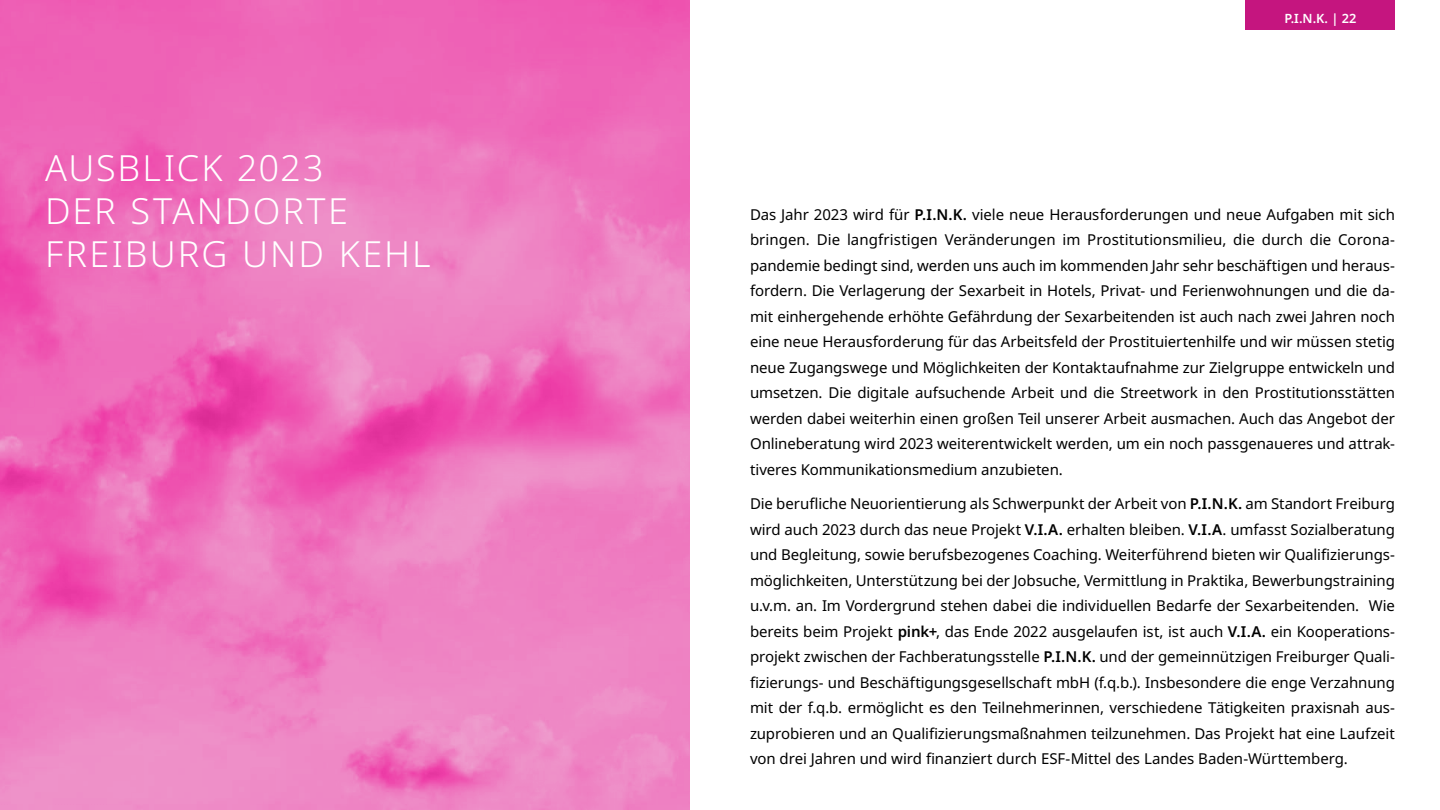
<style>
.page{position:relative;width:1440px;height:810px;background:#fff}
.page>*{position:absolute;margin:0;border:0;box-sizing:border-box;transform-origin:0 0}
.t1{font:300 36px "Noto Sans";letter-spacing:.055em;color:#fff}
.Fließtext{font:15px/25.5px "Noto Sans";letter-spacing:-.005em;color:#000;text-align:justify}
.t2{font:600 12.75px "Noto Sans";color:#fff}
.s1{font-weight:600}
</style>
<div class="page">
<div style="left:1245px;top:0;width:150px;height:29px;background:#c5157f"></div>
<img style="left:0;top:0;width:690px;height:810px">
<p class="t1" style="left:45px;top:143px;width:280px">AUSBLICK 2023</p>
<p class="t1" style="left:45px;top:186px;width:305px">DER STANDORTE</p>
<p class="t1" style="left:45px;top:229px;width:387px">FREIBURG UND KEHL</p>
<p class="t2" style="left:1285px;top:9px;width:73px">P.I.N.K. | 22</p>
<p class="Fließtext" style="left:750px;top:202px;width:647px">Das Jahr 2023 wird für <span class="s1">P.I.N.K.</span> viele neue Herausforderungen und neue Aufgaben mit sich bringen. Die langfristigen Veränderungen im Prostitutionsmilieu, die durch die Corona&shy;pandemie bedingt sind, werden uns auch im kommenden Jahr sehr beschäftigen und heraus&shy;fordern. Die Verlagerung der Sexarbeit in Hotels, Privat- und Ferienwohnungen und die da&shy;mit einhergehende erhöhte Gefährdung der Sexarbeitenden ist auch nach zwei Jahren noch eine neue Herausforderung für das Arbeitsfeld der Prostituiertenhilfe und wir müssen stetig neue Zugangswege und Möglichkeiten der Kontaktaufnahme zur Zielgruppe entwickeln und umsetzen. Die digitale aufsuchende Arbeit und die Streetwork in den Prostitutionsstätten werden dabei weiterhin einen großen Teil unserer Arbeit ausmachen. Auch das Angebot der Onlineberatung wird 2023 weiterentwickelt werden, um ein noch passgenaueres und attrak&shy;tiveres Kommunikationsmedium anzubieten.</p>
<p class="Fließtext" style="left:750px;top:492px;width:647px">Die berufliche Neuorientierung als Schwerpunkt der Arbeit von <span class="s1">P.I.N.K.</span> am Standort Freiburg wird auch 2023 durch das neue Projekt <span class="s1">V.I.A.</span> erhalten bleiben. <span class="s1">V.I.A</span>. umfasst Sozialberatung und Begleitung, sowie berufsbezogenes Coaching. Weiterführend bieten wir Qualifizierungs&shy;möglichkeiten, Unterstützung bei der Jobsuche, Vermittlung in Praktika, Bewerbungstraining u.v.m. an. Im Vordergrund stehen dabei die individuellen Bedarfe der Sexarbeitenden. Wie bereits beim Projekt <span class="s1">pink+</span>, das Ende 2022 ausgelaufen ist, ist auch <span class="s1">V.I.A.</span> ein Kooperations&shy;projekt zwischen der Fachberatungsstelle <span class="s1">P.I.N.K.</span> und der gemeinnützigen Freiburger Quali&shy;fizierungs- und Beschäftigungsgesellschaft mbH (f.q.b.). Insbesondere die enge Verzahnung mit der f.q.b. ermöglicht es den Teilnehmerinnen, verschiedene Tätigkeiten praxisnah aus&shy;zuprobieren und an Qualifizierungsmaßnahmen teilzunehmen. Das Projekt hat eine Laufzeit von drei Jahren und wird finanziert durch ESF-Mittel des Landes Baden-Württemberg.</p>
</div>
